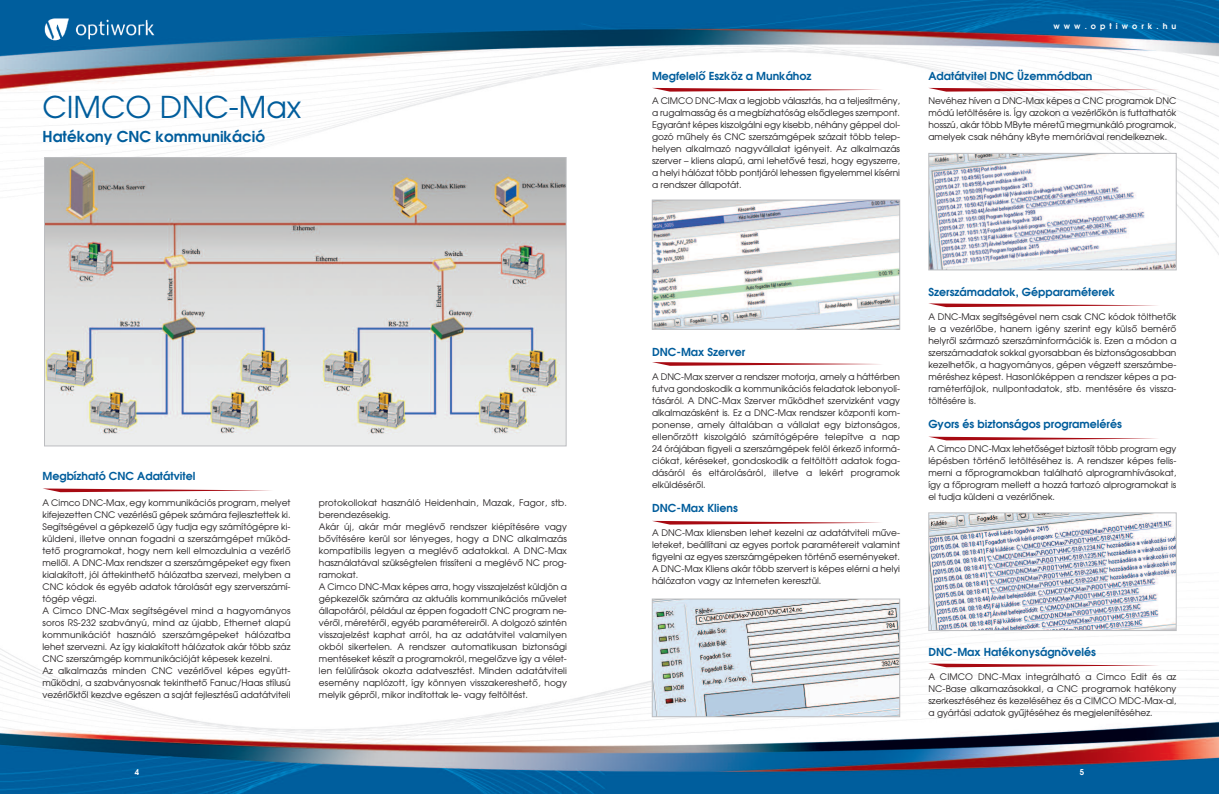
<style>
.page{position:relative;width:1219px;height:794px;background:#fff}
.page>*{position:absolute;margin:0;border:0;box-sizing:border-box;transform-origin:0 0}
.t1{font:30px "Avant Garde H";color:#005d9c}
.t2{font:600 15px "Avant Garde H";color:#005d9c}
.t3{font:600 11px "Avant Garde H";color:#005d9c}
.t4{font:9px/12px "Avant Garde H";color:#231f20;text-align:justify}
.t5{font:600 8px "Avant Garde H";letter-spacing:.505em;color:#fff}
</style>
<div class="page">
<img style="left:0;top:0;width:1219px;height:794px">
<img style="left:43px;top:16px;width:112px;height:25px">
<img style="left:46px;top:159px;width:518px;height:285px">
<div style="left:44px;top:157px;width:522px;height:289px;border:1px solid #bcbdc0"></div>
<svg style="left:43px;top:488px;width:231px;height:4px"></svg>
<img style="left:654px;top:202px;width:244px;height:125px">
<div style="left:652px;top:200px;width:248px;height:129px;border:1px solid #bcbdc0"></div>
<img style="left:654px;top:601px;width:244px;height:114px">
<div style="left:652px;top:599px;width:248px;height:118px;border:1px solid #bcbdc0"></div>
<img style="left:930px;top:514px;width:244px;height:115px">
<div style="left:928px;top:512px;width:248px;height:119px;border:1px solid #bcbdc0"></div>
<img style="left:930px;top:155px;width:244px;height:113px">
<div style="left:928px;top:153px;width:248px;height:117px;border:1px solid #bcbdc0"></div>
<svg style="left:652px;top:88px;width:231px;height:4px"></svg>
<svg style="left:928px;top:88px;width:231px;height:4px"></svg>
<svg style="left:928px;top:303px;width:231px;height:4px"></svg>
<svg style="left:928px;top:437px;width:231px;height:3px"></svg>
<svg style="left:928px;top:663px;width:231px;height:4px"></svg>
<svg style="left:652px;top:362px;width:231px;height:4px"></svg>
<svg style="left:652px;top:521px;width:231px;height:3px"></svg>
<h1 class="t1" style="left:43px;top:90px;width:260px">CIMCO DNC-Max</h1>
<h2 class="t2" style="left:43px;top:128px;width:224px">Hatékony CNC kommunikáció</h2>
<p class="t3" style="left:43px;top:469px;width:155px">Megbízható CNC Adatátvitel</p>
<p class="t4" style="left:43px;top:497px;width:250px;text-align:left">A Cimco DNC-Max, egy kommunikációs program, melyet kifejezetten CNC vezérlésû gépek számára fejlesztettek ki.<br>Segítségével a gépkezelô úgy tudja egy számítógépre ki&shy;küldeni, illetve onnan fogadni a szerszámgépet mûköd&shy;tetô programokat, hogy nem kell elmozdulnia a vezérlô mellôl. A DNC-Max rendszer a szerszámgépeket egy fixen kialakított, jól áttekinthetô hálózatba szervezi, melyben a CNC kódok és egyéb adatok tárolását egy szerverszámí&shy;tógép végzi.<br>A Cimco DNC-Max segítségével mind a hagyományos soros RS-232 szabványú, mind az újabb, Ethernet alapú kommunikációt használó szerszámgépeket hálózatba lehet szervezni. Az így kialakított hálózatok akár több száz CNC szerszámgép kommunikációját képesek kezelni.<br>Az alkalmazás minden CNC vezérlôvel képes együtt&shy;mûködni, a szabványosnak tekinthetô Fanuc/Haas stílusú vezérlôktôl kezdve egészen a saját fejlesztésû adatátviteli</p>
<p class="t4" style="left:319px;top:497px;width:250px;text-align:left">protokollokat használó Heidenhain, Mazak, Fagor, stb. berendezésekig.<br>Akár új, akár már meglévô rendszer kiépítésére vagy bôvítésére kerül sor lényeges, hogy a DNC alkalmazás kompatibilis legyen a meglévô adatokkal. A DNC-Max használatával szükségtelen frissíteni a meglévô NC prog&shy;ramokat.<br>A Cimco DNC-Max képes arra, hogy visszajelzést küldjön a gépkezelôk számára az aktuális kommunikációs mûvelet állapotáról, például az éppen fogadott CNC program ne&shy;vérôl, méretérôl, egyéb paramétereirôl. A dolgozó szintén visszajelzést kaphat arról, ha az adatátvitel valamilyen okból sikertelen. A rendszer automatikusan biztonsági mentéseket készít a programokról, megelôzve így a vélet&shy;len felülírások okozta adatvesztést. Minden adatátviteli esemény naplózott, így könnyen visszakereshetô, hogy melyik géprôl, mikor indítottak le- vagy feltöltést.</p>
<p class="t3" style="left:652px;top:70px;width:161px">Megfelelô Eszköz a Munkához</p>
<p class="t4" style="left:652px;top:95px;width:250px">A CIMCO DNC-Max a legjobb választás, ha a teljesítmény, a rugalmasság és a megbízhatóság elsôdleges szempont.<br>Egyaránt képes kiszolgálni egy kisebb, néhány géppel dol&shy;gozó mûhely és CNC szerszámgépek százait több telep&shy;helyen alkalmazó nagyvállalat igényeit. Az alkalmazás szerver – kliens alapú, ami lehetôvé teszi, hogy egyszerre, a helyi hálózat több pontjáról lehessen figyelemmel kísérni a rendszer állapotát.</p>
<p class="t5" style="left:1053px;top:22px;width:125px">www.optiwork.hu</p>
<p class="t3" style="left:928px;top:70px;width:166px">Adatátvitel DNC Üzemmódban</p>
<p class="t4" style="left:928px;top:95px;width:250px">Nevéhez híven a DNC-Max képes a CNC programok DNC módú letöltésére is. Így azokon a vezérlôkön is futtathatók hosszú, akár több MByte méretû megmunkáló programok, amelyek csak néhány kByte memóriával rendelkeznek.</p>
<p class="t3" style="left:652px;top:346px;width:95px">DNC-Max Szerver</p>
<p class="t4" style="left:652px;top:371px;width:250px">A DNC-Max szerver a rendszer motorja, amely a háttérben futva gondoskodik a kommunikációs feladatok lebonyolí&shy;tásáról. A DNC-Max Szerver mûködhet szervizként vagy alkalmazásként is. Ez a DNC-Max rendszer központi kom&shy;ponense, amely általában a vállalat egy biztonságos, ellenôrzött kiszolgáló számítógépére telepítve a nap 24 órájában figyeli a szerszámgépek felöl érkezô informá&shy;ciókat, kéréseket, gondoskodik a feltöltött adatok foga&shy;dásáról és eltárolásáról, illetve a lekért programok elküldésérôl.</p>
<p class="t3" style="left:652px;top:502px;width:87px">DNC-Max Kliens</p>
<p class="t4" style="left:652px;top:527px;width:250px">A DNC-Max kliensben lehet kezelni az adatátviteli mûve&shy;leteket, beállítani az egyes portok paramétereit valamint figyelni az egyes szerszámgépeken történô eseményeket.<br>A DNC-Max Kliens akár több szervert is képes elérni a helyi hálózaton vagy az Interneten keresztül.</p>
<p class="t3" style="left:928px;top:286px;width:188px">Szerszámadatok, Gépparaméterek</p>
<p class="t4" style="left:928px;top:311px;width:250px">A DNC-Max segítségével nem csak CNC kódok tölthetôk le a vezérlôbe, hanem igény szerint egy külsô bemérô helyrôl származó szerszáminformációk is. Ezen a módon a szerszámadatok sokkal gyorsabban és biztonságosabban kezelhetôk, a hagyományos, gépen végzett szerszámbe&shy;méréshez képest. Hasonlóképpen a rendszer képes a pa&shy;raméterfájlok, nullpontadatok, stb. mentésére és vissza&shy;töltésére is.</p>
<p class="t3" style="left:928px;top:418px;width:195px">Gyors és biztonságos programelérés</p>
<p class="t4" style="left:928px;top:443px;width:250px">A Cimco DNC-Max lehetôséget biztosít több program egy lépésben történô letöltéséhez is. A rendszer képes felis&shy;merni a fôprogramokban található alprogramhívásokat, így a fôprogram mellett a hozzá tartozó alprogramokat is el tudja küldeni a vezérlônek.</p>
<p class="t3" style="left:928px;top:646px;width:169px">DNC-Max Hatékonyságnövelés</p>
<p class="t4" style="left:928px;top:671px;width:250px">A CIMCO DNC-Max integrálható a Cimco Edit és az NC-Base alkamazásokkal, a CNC programok hatékony szerkesztéséhez és kezeléséhez és a CIMCO MDC-Max-al, a gyártási adatok gyûjtéséhez és megjelenítéséhez.</p>
<p class="t5" style="left:135px;top:768px;width:6px">4</p>
<p class="t5" style="left:1080px;top:768px;width:6px">5</p>
</div>
